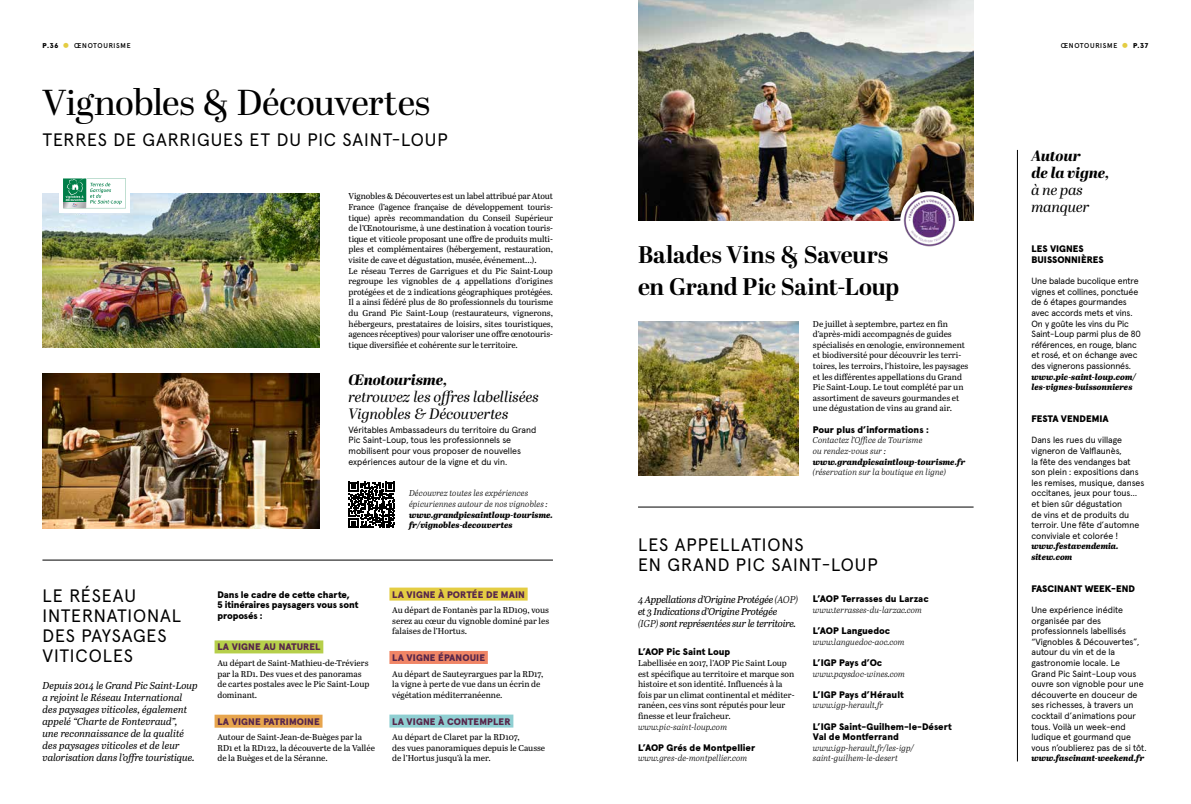
<style>
.page{position:relative;width:1191px;height:804px;background:#fff}
.page>*{position:absolute;margin:0;border:0;box-sizing:border-box;transform-origin:0 0}
.t1{font:36px "Abril Display";letter-spacing:-.01em;color:#000}
.t2{font:700 24px/31.8px "Abril Display";letter-spacing:-.005em;color:#000}
.t3{font:18px/20px "Apercu Pro";letter-spacing:.05em;color:#000}
.t4{font:italic 15px/17px "Abril Display";color:#000}
.t5{font:italic 800 15px/17px "Abril Display";letter-spacing:-.01em;color:#000}
.t6{font:italic 10px/12px "Abril Text";letter-spacing:-.01em;color:#000}
.t7{font:italic 10px/12px "Abril Text";letter-spacing:-.03em;color:#000}
.t8{font:900 9.5px/10.6px "Apercu Pro";letter-spacing:-.005em;color:#000}
.t9{font:900 9.5px "Apercu Pro";letter-spacing:.01em;color:#58274b}
.t10{font:9px/10.6px "Apercu Pro";color:#000}
.t11{font:8.5px/10.6px "Abril Text";letter-spacing:-.01em;color:#000}
.t12{font:italic 8.5px/10.6px "Abril Text Lt";color:#000}
.t13{font:italic 800 8.5px/10.6px "Abril Text";color:#000}
.t14{font:500 7px "Apercu Pro";letter-spacing:.095em;color:#000}
.s1{font-weight:900}
.s2{font-size:24.6px;color:#e4cd43}
.s3{font-family:"Abril Text Lt"}
</style>
<div class="page">
<img style="left:638px;top:0;width:335px;height:221px">
<hr style="left:1017px;top:150px;width:1px;height:611px;background:#000">
<hr style="left:42px;top:560px;width:511px;height:1px;background:#000">
<hr style="left:638px;top:507px;width:335px;height:1px;background:#000">
<svg style="left:348px;top:482px;width:47px;height:46px"></svg>
<div style="left:214px;top:640px;width:109px;height:13px;background:#b6cf4a"></div>
<div style="left:214px;top:714px;width:108px;height:13px;background:#e7a54d"></div>
<div style="left:389px;top:587px;width:138px;height:13px;background:#e4cd43"></div>
<div style="left:389px;top:651px;width:99px;height:13px;background:#f08566"></div>
<div style="left:389px;top:714px;width:124px;height:13px;background:#8fcfd2"></div>
<img style="left:43px;top:194px;width:276px;height:154px">
<img style="left:43px;top:374px;width:276px;height:154px">
<img style="left:900px;top:191px;width:58px;height:59px;border-radius:29px">
<div style="left:59px;top:175px;width:71px;height:37px;background:#fff"></div>
<svg style="left:63px;top:178px;width:63px;height:30px"></svg>
<img style="left:638px;top:321px;width:160px;height:154px">
<p class="t14" style="left:43px;top:40px;width:90px"><span class="s1">P.36</span> <span class="s2">•</span> ŒNOTOURISME</p>
<p class="t14" style="left:1060px;top:40px;width:89px">ŒNOTOURISME <span class="s2">•</span> <span class="s1">P.37</span></p>
<h1 class="t1" style="left:42px;top:77px;width:389px">Vignobles &amp; Découvertes</h1>
<h3 class="t3" style="left:42px;top:129px;width:407px">TERRES DE GARRIGUES ET DU PIC SAINT-LOUP</h3>
<p class="t11" style="left:348px;top:191px;width:206px">Vignobles &amp; Découvertes est un label attribué par Atout France (l’agence française de développement touris&shy;tique) après recommandation du Conseil Supérieur de l’Œnotourisme, à une destination à vocation touris&shy;tique et viticole proposant une offre de produits multi&shy;ples et complémentaires (hébergement, restauration, visite de cave et dégustation, musée, événement...).<br>Le réseau Terres de Garrigues et du Pic Saint-Loup regroupe les vignobles de 4 appellations d’origines protégées et de 2 indications géographiques protégées.<br>Il a ainsi fédéré plus de 80 professionnels du tourisme du Grand Pic Saint-Loup (restaurateurs, vignerons, hébergeurs, prestataires de loisirs, sites touristiques, agences réceptives) pour valoriser une offre œnotouris&shy;tique diversifiée et cohérente sur le territoire.</p>
<h3 class="t5" style="left:348px;top:372px;width:100px">Œnotourisme,</h3>
<h3 class="t4" style="left:348px;top:389px;width:192px">retrouvez les offres labellisées<br>Vignobles &amp; Découvertes</h3>
<p class="t10" style="left:348px;top:423px;width:189px">Véritables Ambassadeurs du territoire du Grand Pic Saint-Loup, tous les professionnels se mobilisent pour vous proposer de nouvelles expériences autour de la vigne et du vin.</p>
<p class="t12" style="left:409px;top:487px;width:140px">Découvrez toutes les expériences épicuriennes autour de nos vignobles :</p>
<p class="t13" style="left:409px;top:509px;width:145px">www.grandpicsaintloup-tourisme. fr/vignobles-decouvertes</p>
<h3 class="t3" style="left:43px;top:584px;width:140px">LE RÉSEAU<br>INTERNATIONAL<br>DES PAYSAGES<br>VITICOLES</h3>
<p class="t6" style="left:43px;top:679px;width:157px">Depuis 2014 le Grand Pic Saint-Loup a rejoint le Réseau International des paysages viticoles, également appelé “Charte de Fontevraud”,<br>une reconnaissance de la qualité des paysages viticoles et de leur valorisation dans l’offre touristique.</p>
<p class="t8" style="left:217px;top:588px;width:143px">Dans le cadre de cette charte,<br>5 itinéraires paysagers vous sont proposés :</p>
<p class="t9" style="left:217px;top:639px;width:105px">LA VIGNE AU NATUREL</p>
<p class="t11" style="left:217px;top:657px;width:153px">Au départ de Saint-Mathieu-de-Tréviers par la RD1. Des vues et des panoramas de cartes postales avec le Pic Saint-Loup dominant.</p>
<p class="t9" style="left:217px;top:713px;width:104px">LA VIGNE PATRIMOINE</p>
<p class="t11" style="left:217px;top:731px;width:159px">Autour de Saint-Jean-de-Buèges par la<br>RD1 et la RD122, la découverte de la Vallée de la Buèges et de la Séranne.</p>
<p class="t9" style="left:392px;top:586px;width:134px">LA VIGNE À PORTÉE DE MAIN</p>
<p class="t11" style="left:392px;top:604px;width:158px;text-align:justify">Au départ de Fontanès par la RD109, vous serez au cœur du vignoble dominé par les falaises de l’Hortus.</p>
<p class="t9" style="left:392px;top:650px;width:94px">LA VIGNE ÉPANOUIE</p>
<p class="t11" style="left:392px;top:668px;width:153px">Au départ de Sauteyrargues par la RD17, la vigne à perte de vue dans un écrin de végétation méditerranéenne.</p>
<p class="t9" style="left:392px;top:713px;width:120px">LA VIGNE À CONTEMPLER</p>
<p class="t11" style="left:392px;top:731px;width:154px">Au départ de Claret par la RD107,<br>des vues panoramiques depuis le Causse de l’Hortus jusqu’à la mer.</p>
<h2 class="t2" style="left:638px;top:240px;width:263px">Balades Vins &amp; Saveurs en Grand Pic Saint-Loup</h2>
<p class="t11" style="left:813px;top:318px;width:157px">De juillet à septembre, partez en fin d’après-midi accompagnés de guides spécialisés en œnologie, environnement et biodiversité pour découvrir les terri&shy;toires, les terroirs, l’histoire, les paysages et les différentes appellations du Grand Pic Saint-Loup. Le tout complété par un assortiment de saveurs gourmandes et une dégustation de vins au grand air.</p>
<p class="t8" style="left:813px;top:423px;width:117px">Pour plus d’informations :</p>
<p class="t12" style="left:813px;top:434px;width:111px">Contactez l’Office de Tourisme ou rendez-vous sur :</p>
<p class="t13" style="left:813px;top:456px;width:154px">www.grandpicsaintloup-tourisme.fr</p>
<p class="t12" style="left:813px;top:466px;width:135px">(réservation sur la boutique en ligne)</p>
<h3 class="t3" style="left:638px;top:533px;width:241px">LES APPELLATIONS<br>EN GRAND PIC SAINT-LOUP</h3>
<p class="t7" style="left:638px;top:592px;width:162px">4 Appellations d’Origine Protégée <span class="s3">(AOP) </span>et 3 Indications d’Origine Protégée <span class="s3">(IGP)</span> sont représentées sur le territoire.</p>
<p class="t8" style="left:638px;top:646px;width:94px">L’AOP Pic Saint Loup</p>
<p class="t11" style="left:638px;top:657px;width:158px">Labellisée en 2017, l’AOP Pic Saint Loup est spécifique au territoire et marque son histoire et son identité. Influencés à la fois par un climat continental et méditer&shy;ranéen, ces vins sont réputés pour leur finesse et leur fraîcheur.</p>
<p class="t12" style="left:638px;top:721px;width:91px">www.pic-saint-loup.com</p>
<p class="t8" style="left:638px;top:741px;width:119px">L’AOP Grés de Montpellier</p>
<p class="t12" style="left:638px;top:752px;width:111px">www.gres-de-montpellier.com</p>
<p class="t8" style="left:813px;top:593px;width:117px">L’AOP Terrasses du Larzac</p>
<p class="t12" style="left:813px;top:604px;width:111px">www.terrasses-du-larzac.com</p>
<p class="t8" style="left:813px;top:625px;width:79px">L’AOP Languedoc</p>
<p class="t12" style="left:813px;top:636px;width:93px">www.languedoc-aoc.com</p>
<p class="t8" style="left:813px;top:656px;width:71px">L’IGP Pays d’Oc</p>
<p class="t12" style="left:813px;top:668px;width:94px">www.paysdoc-wines.com</p>
<p class="t8" style="left:813px;top:688px;width:92px">L’IGP Pays d’Hérault</p>
<p class="t12" style="left:813px;top:699px;width:72px">www.igp-herault.fr</p>
<p class="t8" style="left:813px;top:720px;width:141px">L’IGP Saint-Guilhem-le-Désert<br>Val de Montferrand</p>
<p class="t12" style="left:813px;top:742px;width:102px">www.igp-herault.fr/les-igp/ saint-guilhem-le-desert</p>
<h3 class="t5" style="left:1031px;top:148px;width:80px">Autour<br>de la vigne,</h3>
<h3 class="t4" style="left:1031px;top:182px;width:59px">à ne pas manquer</h3>
<p class="t8" style="left:1031px;top:243px;width:74px">LES VIGNES<br>BUISSONNIÈRES</p>
<p class="t10" style="left:1031px;top:275px;width:111px">Une balade bucolique entre vignes et collines, ponctuée de 6 étapes gourmandes avec accords mets et vins.<br>On y goûte les vins du Pic<br>Saint-Loup parmi plus de 80 références, en rouge, blanc et rosé, et on échange avec des vignerons passionnés.</p>
<p class="t13" style="left:1031px;top:371px;width:106px">www.pic-saint-loup.com/ les-vignes-buissonnieres</p>
<p class="t8" style="left:1031px;top:413px;width:79px">FESTA VENDEMIA</p>
<p class="t10" style="left:1031px;top:434px;width:114px">Dans les rues du village vigneron de Valflaunès,<br>la fête des vendanges bat son plein : expositions dans les remises, musique, danses occitanes, jeux pour tous… et bien sûr dégustation<br>de vins et de produits du terroir. Une fête d’automne conviviale et colorée !</p>
<p class="t13" style="left:1031px;top:540px;width:89px">www.festavendemia. sitew.com</p>
<p class="t8" style="left:1031px;top:582px;width:105px">FASCINANT WEEK-END</p>
<p class="t10" style="left:1031px;top:604px;width:117px">Une expérience inédite organisée par des professionnels labellisés “Vignobles &amp; Découvertes”, autour du vin et de la gastronomie locale. Le<br>Grand Pic Saint-Loup vous ouvre son vignoble pour une découverte en douceur de ses richesses, à travers un cocktail d’animations pour tous. Voilà un week-end ludique et gourmand que vous n’oublierez pas de si tôt.</p>
<p class="t13" style="left:1031px;top:752px;width:114px">www.fascinant-weekend.fr</p>
</div>
